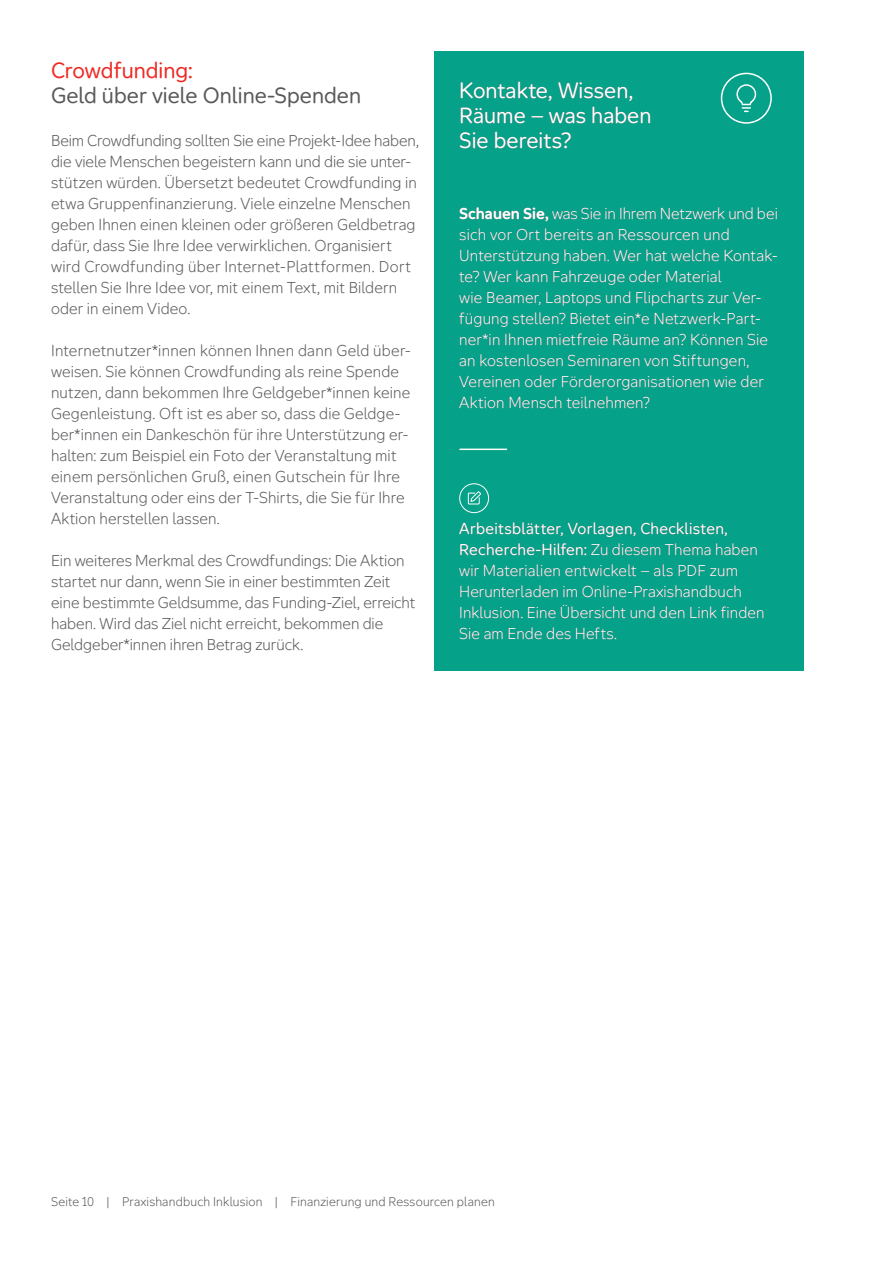
<style>
.page{position:relative;width:893px;height:1263px;background:#fff}
.page>*{position:absolute;margin:0;border:0;box-sizing:border-box;transform-origin:0 0}
.t1{font:21px/25.2px "Aktion Mensch";color:#fff}
.t2{font:21px "Aktion Mensch";color:#58595b}
.t3{font:21px "Aktion Mensch";color:#ee2a24}
.t4{font:300 15px/21px "Aktion Mensch";letter-spacing:.005em;color:#58595b}
.t5{font:300 15px/21px "Aktion Mensch";letter-spacing:.01em;color:#fff}
.t6{font:300 12px "Aktion Mensch";letter-spacing:.015em;color:#58595b}
.s1{font-weight:700}
.s2{font-weight:400}
</style>
<div class="page">
<div style="left:434px;top:51px;width:370px;height:620px;background:#05a189"></div>
<hr style="left:460px;top:449px;width:46px;height:1px;background:#fff">
<div style="left:459px;top:483px;width:30px;height:30px;border:1px solid #fff;border-radius:50%"></div>
<svg style="left:467px;top:491px;width:14px;height:14px"></svg>
<div style="left:721px;top:73px;width:51px;height:51px;border:2px solid #fff;border-radius:50%"></div>
<svg style="left:736px;top:84px;width:21px;height:29px"></svg>
<h1 class="t3" style="left:51px;top:55px;width:143px">Crowdfunding:</h1>
<h1 class="t2" style="left:51px;top:80px;width:312px">Geld über viele Online-Spenden</h1>
<p class="t4" style="left:51px;top:130px;width:369px">Beim Crowdfunding sollten Sie eine Projekt-Idee haben, die viele Menschen begeistern kann und die sie unter&shy;stützen würden. Übersetzt bedeutet Crowdfunding in etwa Gruppenfinanzierung. Viele einzelne Menschen geben Ihnen einen kleinen oder größeren Geldbetrag dafür, dass Sie Ihre Idee verwirklichen. Organisiert wird Crowdfunding über Internet-Plattformen. Dort stellen Sie Ihre Idee vor, mit einem Text, mit Bildern oder in einem Video.</p>
<p class="t4" style="left:51px;top:340px;width:361px">Internetnutzer*innen können Ihnen dann Geld über&shy;weisen. Sie können Crowdfunding als reine Spende nutzen, dann bekommen Ihre Geldgeber*innen keine Gegenleistung. Oft ist es aber so, dass die Geldge&shy;ber*innen ein Dankeschön für ihre Unterstützung er&shy;halten: zum Beispiel ein Foto der Veranstaltung mit einem persönlichen Gruß, einen Gutschein für Ihre Veranstaltung oder eins der T-Shirts, die Sie für Ihre Aktion herstellen lassen.</p>
<p class="t4" style="left:51px;top:550px;width:366px">Ein weiteres Merkmal des Crowdfundings: Die Aktion startet nur dann, wenn Sie in einer bestimmten Zeit eine bestimmte Geldsumme, das Funding-Ziel, erreicht haben. Wird das Ziel nicht erreicht, bekommen die Geldgeber*innen ihren Betrag zurück.</p>
<h1 class="t1" style="left:459px;top:77px;width:194px">Kontakte, Wissen,<br>Räume – was haben<br>Sie bereits?</h1>
<p class="t5" style="left:459px;top:203px;width:320px"><span class="s1">Schauen Sie,</span> was Sie in Ihrem Netzwerk und bei sich vor Ort bereits an Ressourcen und Unterstützung haben. Wer hat welche Kontak&shy;te? Wer kann Fahrzeuge oder Material<br>wie Beamer, Laptops und Flipcharts zur Ver&shy;fügung stellen? Bietet ein*e Netzwerk-Part&shy;ner*in Ihnen mietfreie Räume an? Können Sie an kostenlosen Seminaren von Stiftungen, Vereinen oder Förderorganisationen wie der Aktion Mensch teilnehmen?</p>
<p class="t5" style="left:459px;top:518px;width:307px"><span class="s2">Arbeitsblätter, Vorlagen, Checklisten, Recherche-Hilfen:</span> Zu diesem Thema haben wir Materialien entwickelt – als PDF zum Herunterladen im Online-Praxishandbuch Inklusion. Eine Übersicht und den Link finden Sie am Ende des Hefts.</p>
<p class="t6" style="left:51px;top:1194px;width:445px">Seite 10 | Praxishandbuch Inklusion | Finanzierung und Ressourcen planen</p>
</div>
